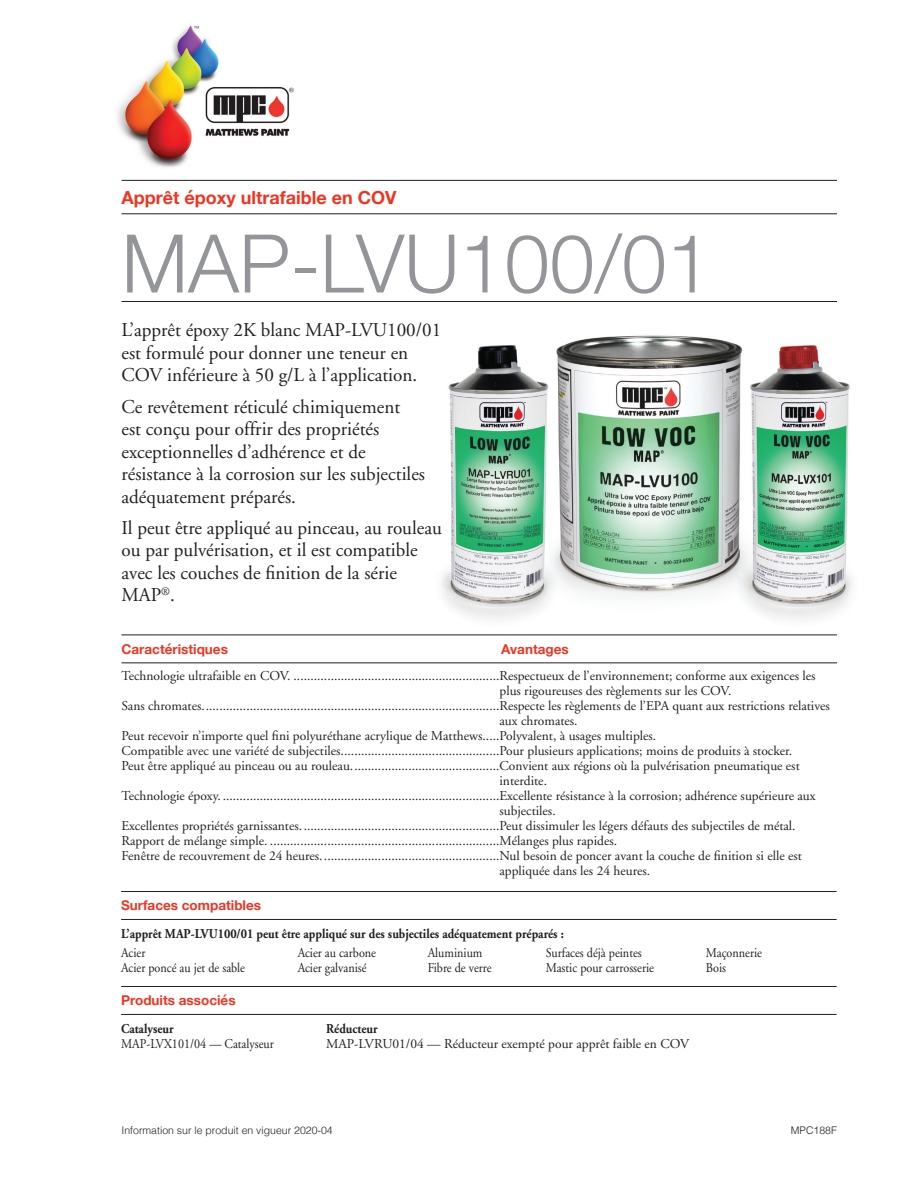
<style>
.page{position:relative;width:918px;height:1188px;background:#fff}
.page>*{position:absolute;margin:0;border:0;box-sizing:border-box;transform-origin:0 0}
.t1{font:300 81px "Helvetica Neue";color:#939598}
.t2{font:19.5px/22.5px "Adobe Garamond";color:#231f20}
.t3{font:700 18px "Helvetica Neue";color:#ef3522}
.Features_text_w_o_ru{font:13.5px/15px "Adobe Garamond";color:#231f20}
.Features_text_w_o_ru-2{font:13.5px "Adobe Garamond";color:#231f20;scale:.9 1}
.Features_text_w_o_ru-3{font:700 13.5px "Adobe Garamond";color:#231f20;scale:.9 1}
.t4{font:700 13.5px "Helvetica Neue";color:#ef3522}
.Effective_Date{font:300 10.5px "Helvetica";color:#231f20}
</style>
<div class="page">
<img style="left:435px;top:335px;width:417px;height:300px">
<hr style="left:122px;top:180px;width:715px;height:1px;background:#231f20">
<hr style="left:122px;top:213px;width:715px;height:1px;background:#231f20">
<img style="left:117px;top:25px;width:177px;height:143px">
<hr style="left:122px;top:301px;width:715px;height:1px;background:#231f20">
<hr style="left:121px;top:986px;width:716px;height:1px;background:#231f20">
<hr style="left:121px;top:1014px;width:716px;height:1px;background:#231f20">
<hr style="left:122px;top:635px;width:715px;height:1px;background:#231f20">
<hr style="left:122px;top:662px;width:715px;height:1px;background:#231f20">
<hr style="left:121px;top:891px;width:716px;height:1px;background:#231f20">
<hr style="left:121px;top:919px;width:716px;height:1px;background:#231f20">
<p class="t3" style="left:122px;top:184px;width:276px">Apprêt époxy ultrafaible en COV</p>
<p class="t1" style="left:122px;top:198px;width:592px">MAP-LVU100/01</p>
<p class="t2" style="left:122px;top:319px;width:321px">L’apprêt époxy 2K blanc MAP-LVU100/01 est formulé pour donner une teneur en<br>COV inférieure à 50 g/L à l’application.</p>
<p class="t2" style="left:122px;top:396px;width:305px">Ce revêtement réticulé chimiquement<br>est conçu pour offrir des propriétés exceptionnelles d’adhérence et de résistance à la corrosion sur les subjectiles adéquatement préparés.</p>
<p class="t2" style="left:122px;top:517px;width:322px">Il peut être appliqué au pinceau, au rouleau ou par pulvérisation, et il est compatible avec les couches de finition de la série<br>MAP<sup>®</sup>.</p>
<p class="t4" style="left:122px;top:638px;width:108px">Caractéristiques</p>
<p class="Features_text_w_o_ru" style="left:500px;top:669px;width:318px;text-indent:-378px">Technologie ultrafaible en COV. .............................................................Respectueux de l’environnement; conforme aux exigences les plus rigoureuses des règlements sur les COV.</p>
<p class="Features_text_w_o_ru" style="left:500px;top:699px;width:332px;text-indent:-378px">Sans chromates........................................................................................Respecte les règlements de l’EPA quant aux restrictions relatives aux chromates.</p>
<p class="Features_text_w_o_ru" style="left:122px;top:729px;width:536px">Peut recevoir n’importe quel fini polyuréthane acrylique de Matthews.....Polyvalent, à usages multiples.</p>
<p class="Features_text_w_o_ru" style="left:122px;top:744px;width:672px">Compatible avec une variété de subjectiles...............................................Pour plusieurs applications; moins de produits à stocker.</p>
<p class="Features_text_w_o_ru" style="left:500px;top:759px;width:302px;text-indent:-378px">Peut être appliqué au pinceau ou au rouleau............................................Convient aux régions où la pulvérisation pneumatique est interdite.</p>
<p class="Features_text_w_o_ru" style="left:500px;top:789px;width:318px;text-indent:-378px">Technologie époxy. ..................................................................................Excellente résistance à la corrosion; adhérence supérieure aux subjectiles.</p>
<p class="Features_text_w_o_ru" style="left:122px;top:819px;width:676px">Excellentes propriétés garnissantes...........................................................Peut dissimuler les légers défauts des subjectiles de métal.</p>
<p class="Features_text_w_o_ru" style="left:122px;top:834px;width:497px">Rapport de mélange simple. ....................................................................Mélanges plus rapides.</p>
<p class="Features_text_w_o_ru" style="left:500px;top:849px;width:304px;text-indent:-378px">Fenêtre de recouvrement de 24 heures.....................................................Nul besoin de poncer avant la couche de finition si elle est appliquée dans les 24 heures.</p>
<p class="t4" style="left:501px;top:638px;width:69px">Avantages</p>
<p class="t4" style="left:121px;top:895px;width:141px">Surfaces compatibles</p>
<p class="Features_text_w_o_ru-3" style="left:121px;top:927px;width:494px">L’apprêt MAP-LVU100/01 peut être appliqué sur des subjectiles adéquatement préparés :</p>
<p class="Features_text_w_o_ru-2" style="left:121px;top:945px;width:28px">Acier</p>
<p class="Features_text_w_o_ru-2" style="left:121px;top:960px;width:139px">Acier poncé au jet de sable</p>
<p class="Features_text_w_o_ru-2" style="left:546px;top:945px;width:108px">Surfaces déjà peintes</p>
<p class="Features_text_w_o_ru-2" style="left:546px;top:960px;width:122px">Mastic pour carrosserie</p>
<p class="Features_text_w_o_ru-2" style="left:298px;top:945px;width:89px">Acier au carbone</p>
<p class="Features_text_w_o_ru-2" style="left:298px;top:960px;width:78px">Acier galvanisé</p>
<p class="Features_text_w_o_ru-2" style="left:428px;top:945px;width:62px">Aluminium</p>
<p class="Features_text_w_o_ru-2" style="left:428px;top:960px;width:72px">Fibre de verre</p>
<p class="t4" style="left:121px;top:990px;width:116px">Produits associés</p>
<p class="Features_text_w_o_ru-3" style="left:121px;top:1022px;width:60px">Catalyseur</p>
<p class="Features_text_w_o_ru-2" style="left:121px;top:1037px;width:171px">MAP-LVX101/04 — Catalyseur</p>
<p class="Features_text_w_o_ru-3" style="left:326px;top:1022px;width:59px">Réducteur</p>
<p class="Features_text_w_o_ru" style="left:326px;top:1037px;width:365px">MAP-LVRU01/04 — Réducteur exempté pour apprêt faible en COV</p>
<p class="Features_text_w_o_ru-2" style="left:706px;top:945px;width:64px">Maçonnerie</p>
<p class="Features_text_w_o_ru-2" style="left:706px;top:960px;width:24px">Bois</p>
<p class="Effective_Date" style="left:122px;top:1121px;width:213px">Information sur le produit en vigueur 2020-04</p>
<p class="Effective_Date" style="left:791px;top:1121px;width:48px">MPC188F</p>
</div>
